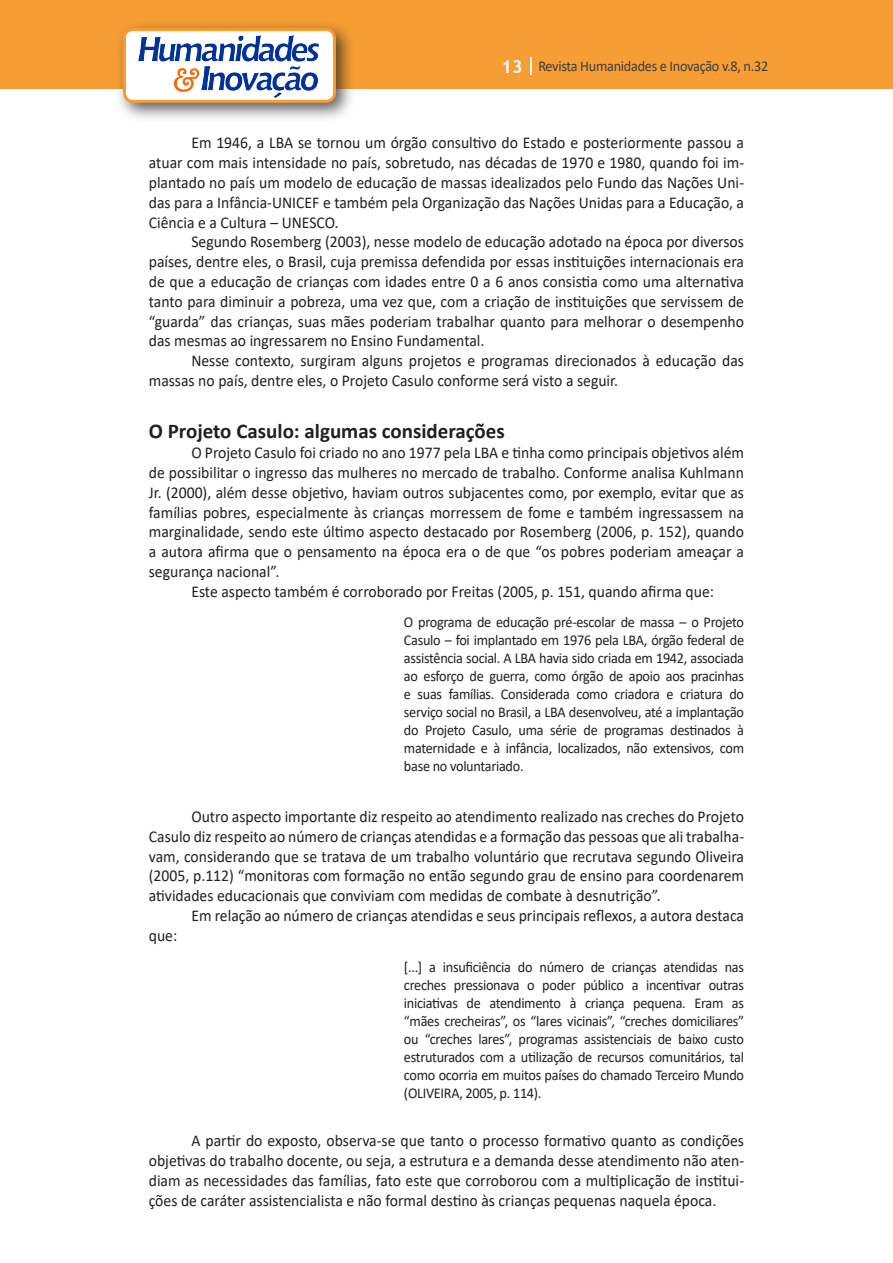
<style>
.page{position:relative;width:893px;height:1263px;background:#fff}
.page>*{position:absolute;margin:0;border:0;box-sizing:border-box;transform-origin:0 0}
.Titulo_2{font:700 21px "Calibri";color:#231f20}
.Texto{font:16.5px/19.8px "Calibri";color:#231f20;text-align:justify;scale:.95 1}
.citacao{font:15px/18px "Calibri";letter-spacing:-.02em;color:#231f20;text-align:justify;scale:.95 1}
.t1{font:15px "Calibri";letter-spacing:-.02em;color:#3e3e3f;scale:.95 1}
.s1{font-family:"Trebuchet MS";font-weight:700;font-size:18px;color:#fff}
</style>
<div class="page">
<div style="left:0;top:0;width:893px;height:88px;background:#f69e34"></div>
<svg style="left:530px;top:57px;width:2px;height:18px"></svg>
<div style="left:115px;top:20px;width:241px;height:103px;background:#231f20;opacity:.75"></div>
<div style="left:125px;top:30px;width:209px;height:71px;background:#fff;border-radius:9px"></div>
<img style="left:138px;top:35px;width:181px;height:62px">
<div style="left:123px;top:28px;width:213px;height:75px;border:3px solid #f69e34;border-radius:9px"></div>
<p class="t1" style="left:501px;top:56px;width:282px"><span class="s1">13</span> Revista Humanidades e Inovação v.8, n.32</p>
<p class="Texto" style="left:149px;top:133px;width:628px;text-indent:43px">Em 1946, a LBA se tornou um órgão consultivo do Estado e posteriormente passou a atuar com mais intensidade no país, sobretudo, nas décadas de 1970 e 1980, quando foi im&shy;plantado no país um modelo de educação de massas idealizados pelo Fundo das Nações Uni&shy;das para a Infância-UNICEF e também pela Organização das Nações Unidas para a Educação, a Ciência e a Cultura – UNESCO.</p>
<p class="Texto" style="left:149px;top:232px;width:628px;text-indent:43px">Segundo Rosemberg (2003), nesse modelo de educação adotado na época por diversos países, dentre eles, o Brasil, cuja premissa defendida por essas instituições internacionais era de que a educação de crianças com idades entre 0 a 6 anos consistia como uma alternativa tanto para diminuir a pobreza, uma vez que, com a criação de instituições que servissem de “guarda” das crianças, suas mães poderiam trabalhar quanto para melhorar o desempenho das mesmas ao ingressarem no Ensino Fundamental.</p>
<p class="Texto" style="left:149px;top:350px;width:628px;text-indent:43px">Nesse contexto, surgiram alguns projetos e programas direcionados à educação das massas no país, dentre eles, o Projeto Casulo conforme será visto a seguir.</p>
<p class="Titulo_2" style="left:149px;top:416px;width:357px">O Projeto Casulo: algumas considerações</p>
<p class="Texto" style="left:149px;top:442px;width:628px;text-indent:43px">O Projeto Casulo foi criado no ano 1977 pela LBA e tinha como principais objetivos além de possibilitar o ingresso das mulheres no mercado de trabalho. Conforme analisa Kuhlmann Jr. (2000), além desse objetivo, haviam outros subjacentes como, por exemplo, evitar que as famílias pobres, especialmente às crianças morressem de fome e também ingressassem na marginalidade, sendo este último aspecto destacado por Rosemberg (2006, p. 152), quando a autora afirma que o pensamento na época era o de que “os pobres poderiam ameaçar a segurança nacional”.</p>
<p class="Texto" style="left:191px;top:581px;width:552px">Este aspecto também é corroborado por Freitas (2005, p. 151, quando afirma que:</p>
<p class="citacao" style="left:404px;top:613px;width:360px">O programa de educação pré-escolar de massa – o Projeto Casulo – foi implantado em 1976 pela LBA, órgão federal de assistência social. A LBA havia sido criada em 1942, associada ao esforço de guerra, como órgão de apoio aos pracinhas e suas famílias. Considerada como criadora e criatura do serviço social no Brasil, a LBA desenvolveu, até a implantação do Projeto Casulo, uma série de programas destinados à maternidade e à infância, localizados, não extensivos, com base no voluntariado.</p>
<p class="Texto" style="left:149px;top:806px;width:628px;text-indent:43px">Outro aspecto importante diz respeito ao atendimento realizado nas creches do Projeto Casulo diz respeito ao número de crianças atendidas e a formação das pessoas que ali trabalha&shy;vam, considerando que se tratava de um trabalho voluntário que recrutava segundo Oliveira (2005, p.112) “monitoras com formação no então segundo grau de ensino para coordenarem atividades educacionais que conviviam com medidas de combate à desnutrição”.</p>
<p class="Texto" style="left:191px;top:905px;width:583px">Em relação ao número de crianças atendidas e seus principais reflexos, a autora destaca</p>
<p class="Texto" style="left:149px;top:925px;width:31px">que:</p>
<p class="citacao" style="left:404px;top:957px;width:360px">[...] a insuficiência do número de crianças atendidas nas creches pressionava o poder público a incentivar outras iniciativas de atendimento à criança pequena. Eram as “mães crecheiras”, os “lares vicinais”, “creches domiciliares” ou “creches lares”, programas assistenciais de baixo custo estruturados com a utilização de recursos comunitários, tal como ocorria em muitos países do chamado Terceiro Mundo (OLIVEIRA, 2005, p. 114).</p>
<p class="Texto" style="left:149px;top:1130px;width:628px;text-indent:43px">A partir do exposto, observa-se que tanto o processo formativo quanto as condições objetivas do trabalho docente, ou seja, a estrutura e a demanda desse atendimento não aten&shy;diam as necessidades das famílias, fato este que corroborou com a multiplicação de institui&shy;ções de caráter assistencialista e não formal destino às crianças pequenas naquela época.</p>
</div>
